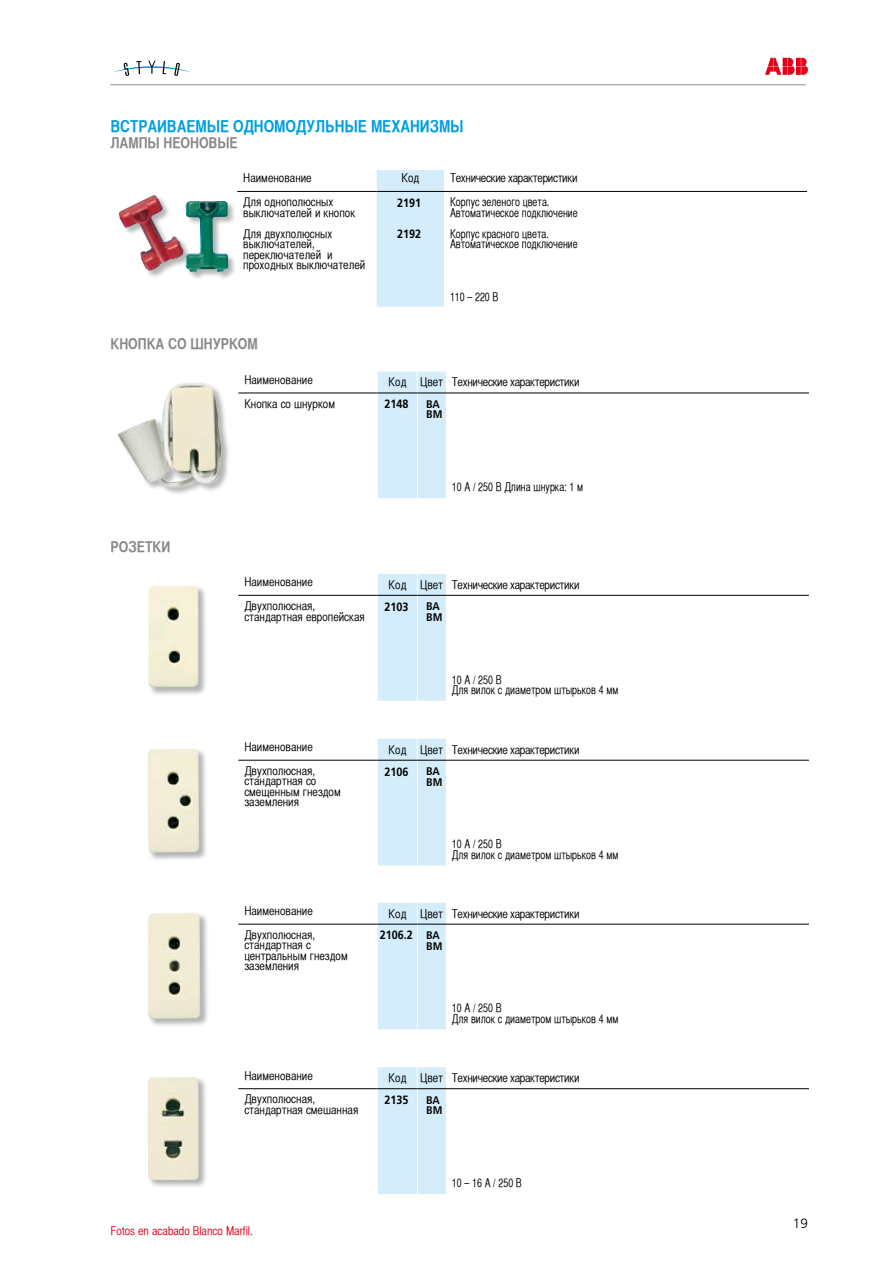
<style>
.page{position:relative;width:893px;height:1263px;background:#fff}
.page>*{position:absolute;margin:0;border:0;box-sizing:border-box;transform-origin:0 0}
.t1{font:16.5px "Helvetica CY Bold";color:#009ee0}
.t2{font:15px "Helvetica CY Bold";color:#878889}
.t3{font:300 13.5px "Frutiger";color:#000}
.t4{font:12px/10.5px "Helvetica CY Plain";color:#000}
.t5{font:12px/10.5px "Helvetica CY Plain";color:#000;scale:.9 1}
.t6{font:12px "Helvetica CY Plain";letter-spacing:-.025em;color:#000}
.t7{font:700 12px "Frutiger";color:#000;scale:.9 1}
.t8{font:12px "Helvetica CY Plain";color:#e2001a}
.t9{font:700 condensed 11.1px/10.5px "Frutiger";color:#000;scale:1.09 1}
.s1{font-stretch:condensed;font-size:11.1px}
</style>
<div class="page">
<hr style="left:111px;top:84px;width:695px;height:1px;background:#b1b2b4">
<svg style="left:765px;top:58px;width:43px;height:17px"></svg>
<svg style="left:114px;top:61px;width:77px;height:15px"></svg>
<div style="left:377px;top:170px;width:67px;height:137px;background:#d5edfa"></div>
<hr style="left:237px;top:191px;width:140px;height:1px;background:#000">
<hr style="left:377px;top:191px;width:67px;height:1px;background:#000">
<hr style="left:444px;top:191px;width:363px;height:1px;background:#000">
<div style="left:146px;top:747px;width:63px;height:115px;background:#000;opacity:.3"></div>
<img style="left:148px;top:748px;width:51px;height:105px">
<div style="left:378px;top:739px;width:68px;height:126px;background:#d5edfa"></div>
<hr style="left:446px;top:760px;width:363px;height:1px;background:#000">
<hr style="left:238px;top:760px;width:140px;height:1px;background:#000">
<div style="left:146px;top:911px;width:64px;height:117px;background:#000;opacity:.3"></div>
<img style="left:148px;top:913px;width:52px;height:106px">
<div style="left:378px;top:903px;width:68px;height:126px;background:#d5edfa"></div>
<hr style="left:446px;top:924px;width:363px;height:1px;background:#000">
<hr style="left:238px;top:924px;width:140px;height:1px;background:#000">
<div style="left:147px;top:584px;width:61px;height:113px;background:#000;opacity:.3"></div>
<img style="left:148px;top:585px;width:50px;height:102px">
<div style="left:378px;top:574px;width:68px;height:127px;background:#d5edfa"></div>
<hr style="left:446px;top:595px;width:363px;height:1px;background:#000">
<hr style="left:238px;top:595px;width:140px;height:1px;background:#000">
<div style="left:117px;top:381px;width:114px;height:116px;background:#000;opacity:.3"></div>
<img style="left:117px;top:382px;width:106px;height:105px">
<div style="left:378px;top:372px;width:68px;height:126px;background:#d5edfa"></div>
<hr style="left:446px;top:393px;width:363px;height:1px;background:#000">
<hr style="left:238px;top:393px;width:140px;height:1px;background:#000">
<div style="left:147px;top:1075px;width:61px;height:115px;background:#000;opacity:.3"></div>
<img style="left:148px;top:1077px;width:51px;height:103px">
<div style="left:378px;top:1067px;width:68px;height:127px;background:#d5edfa"></div>
<hr style="left:446px;top:1088px;width:363px;height:1px;background:#000">
<hr style="left:238px;top:1088px;width:140px;height:1px;background:#000">
<div style="left:118px;top:194px;width:118px;height:88px;background:#000;opacity:.3"></div>
<img style="left:118px;top:194px;width:110px;height:78px">
<h1 class="t1" style="left:111px;top:116px;width:355px">ВСТРАИВАЕМЫЕ ОДНОМОДУЛЬНЫЕ МЕХАНИЗМЫ</h1>
<p class="t2" style="left:111px;top:134px;width:129px">ЛАМПЫ НЕОНОВЫЕ</p>
<p class="t4" style="left:243px;top:173px;width:70px">Наименование</p>
<p class="t4" style="left:401px;top:173px;width:19px">Код</p>
<p class="t6" style="left:450px;top:171px;width:129px">Технические характеристики</p>
<p class="t4" style="left:243px;top:197px;width:114px">Для однополюсных выключателей и кнопок</p>
<p class="t4" style="left:243px;top:228px;width:124px">Для двухполюсных выключателей, переключателей и проходных выключателей</p>
<p class="t5" style="left:450px;top:197px;width:143px">Корпус зеленого цвета.<br>Автоматическое подключение</p>
<p class="t5" style="left:450px;top:228px;width:143px">Корпус красного цвета.<br>Автоматическое подключение</p>
<p class="t7" style="left:397px;top:196px;width:28px">2191</p>
<p class="t7" style="left:397px;top:227px;width:28px">2192</p>
<p class="t2" style="left:111px;top:335px;width:149px">КНОПКА СО ШНУРКОМ</p>
<p class="t5" style="left:450px;top:291px;width:55px">110 – 220 В</p>
<p class="t4" style="left:244px;top:374px;width:70px">Наименование</p>
<p class="t6" style="left:389px;top:375px;width:192px">Код Цвет Технические характеристики</p>
<p class="t4" style="left:244px;top:398px;width:92px">Кнопка со шнурком</p>
<p class="t7" style="left:384px;top:397px;width:28px">2148</p>
<p class="t9" style="left:426px;top:399px;width:17px">BA<br>BM</p>
<p class="t2" style="left:111px;top:537px;width:61px">РОЗЕТКИ</p>
<p class="t5" style="left:452px;top:482px;width:147px">10 А / 250 В Длина шнурка: 1 м</p>
<p class="t4" style="left:244px;top:577px;width:70px">Наименование</p>
<p class="t6" style="left:389px;top:578px;width:192px">Код Цвет Технические характеристики</p>
<p class="t4" style="left:244px;top:601px;width:122px">Двухполюсная, стандартная европейская</p>
<p class="t7" style="left:384px;top:599px;width:28px">2103</p>
<p class="t9" style="left:426px;top:601px;width:17px">BA<br>BM</p>
<p class="t5" style="left:452px;top:674px;width:187px">10 А / 250 В<br>Для вилок с диаметром штырьков 4 мм</p>
<p class="t4" style="left:244px;top:742px;width:70px">Наименование</p>
<p class="t6" style="left:389px;top:742px;width:192px">Код Цвет Технические характеристики</p>
<p class="t4" style="left:244px;top:765px;width:98px">Двухполюсная, стандартная со смещенным гнездом заземления</p>
<p class="t7" style="left:384px;top:764px;width:28px">2106</p>
<p class="t9" style="left:426px;top:766px;width:17px">BA<br>BM</p>
<p class="t5" style="left:452px;top:839px;width:187px">10 А / 250 В<br>Для вилок с диаметром штырьков 4 мм</p>
<p class="t4" style="left:244px;top:906px;width:70px">Наименование</p>
<p class="t6" style="left:389px;top:906px;width:192px">Код Цвет Технические характеристики</p>
<p class="t4" style="left:244px;top:929px;width:105px">Двухполюсная, стандартная с центральным гнездом заземления</p>
<p class="t7" style="left:380px;top:928px;width:68px">2106.2 <span class="s1">BA</span></p>
<p class="t9" style="left:426px;top:940px;width:17px">BM</p>
<p class="t5" style="left:452px;top:1003px;width:187px">10 А / 250 В<br>Для вилок с диаметром штырьков 4 мм</p>
<p class="t4" style="left:244px;top:1070px;width:70px">Наименование</p>
<p class="t6" style="left:389px;top:1071px;width:192px">Код Цвет Технические характеристики</p>
<p class="t4" style="left:244px;top:1094px;width:115px">Двухполюсная, стандартная смешанная</p>
<p class="t7" style="left:384px;top:1093px;width:28px">2135</p>
<p class="t9" style="left:426px;top:1095px;width:17px">BA<br>BM</p>
<p class="t5" style="left:452px;top:1178px;width:79px">10 – 16 А / 250 В</p>
<p class="t8" style="left:111px;top:1224px;width:144px">Fotos en acabado Blanco Marfil.</p>
<p class="t3" style="left:793px;top:1215px;width:17px">19</p>
</div>
